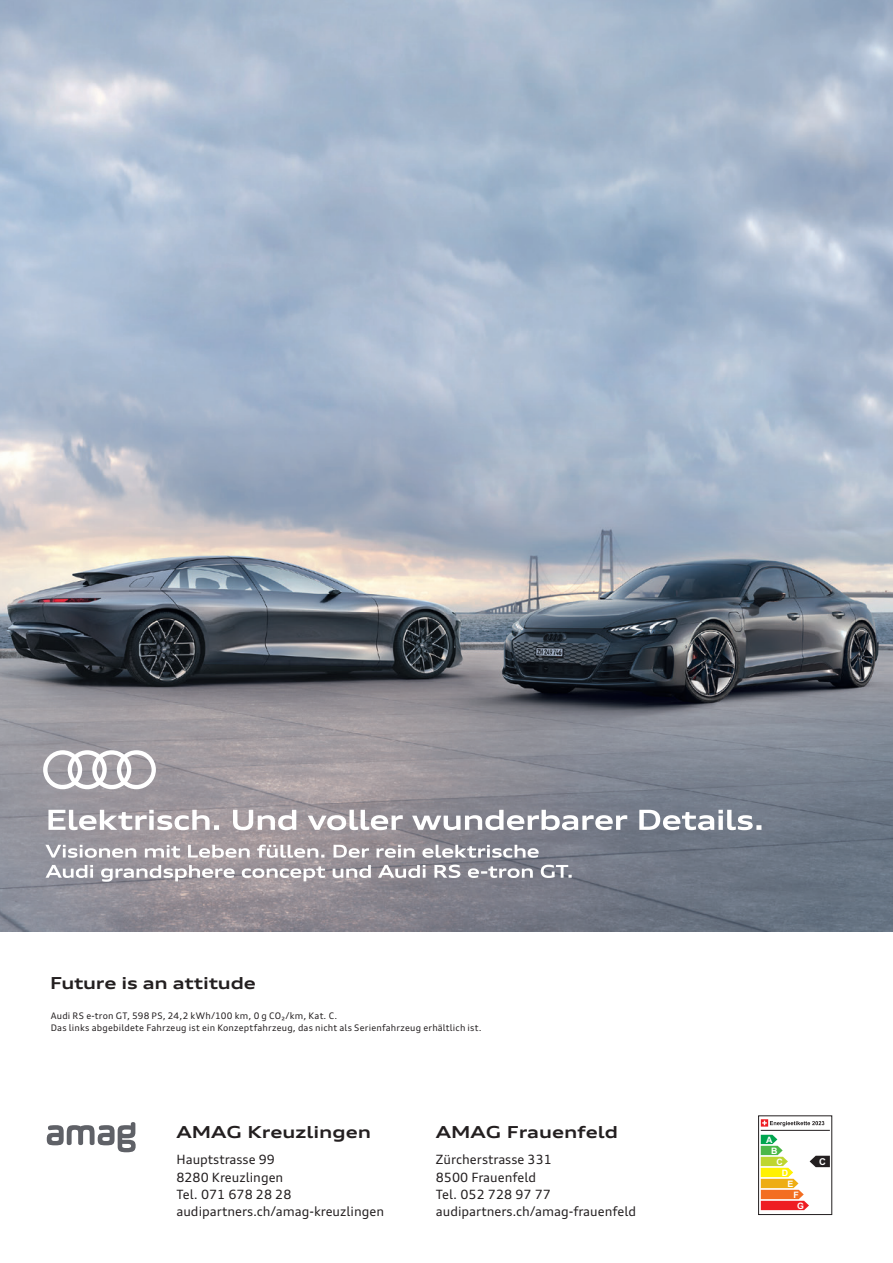
<style>
.page{position:relative;width:893px;height:1263px;background:#fff}
.page>*{position:absolute;margin:0;border:0;box-sizing:border-box;transform-origin:0 0}
.t1{font:700 expanded 16.5px "Audi Type";color:#231f20}
.t2{font:12.75px/17.4px "Audi Type";color:#231f20}
.t3{font:700 9.45px "Arial";color:#fff}
.t4{font:9px/12px "Audi Type";letter-spacing:.02em;color:#231f20}
.t5{font:700 8.85px "Arial";color:#fff}
</style>
<div class="page">
<img style="left:0;top:0;width:893px;height:931px">
<svg style="left:43px;top:750px;width:113px;height:39px"></svg>
<svg style="left:46px;top:865px;width:526px;height:17px"></svg>
<svg style="left:45px;top:844px;width:494px;height:14px"></svg>
<svg style="left:48px;top:810px;width:713px;height:20px"></svg>
<svg style="left:47px;top:1122px;width:89px;height:30px"></svg>
<div style="left:757px;top:1114px;width:76px;height:102px;background:#6b6869"></div>
<svg style="left:760px;top:1118px;width:70px;height:95px"></svg>
<div style="left:758px;top:1116px;width:74px;height:99px;border:1px solid #231f20"></div>
<hr style="left:761px;top:1130px;width:69px;height:1px;background:#231f20">
<svg style="left:761px;top:1119px;width:63px;height:7px"></svg>
<svg style="left:761px;top:1135px;width:69px;height:75px;background:#e3cda4"></svg>
<p class="t1" style="left:50px;top:972px;width:207px">Future is an attitude</p>
<p class="t4" style="left:51px;top:1010px;width:432px">Audi RS e-tron GT, 598 PS, 24,2 kWh/100 km, 0 g CO₂/km, Kat. C.<br>Das links abgebildete Fahrzeug ist ein Konzeptfahrzeug, das nicht als Serienfahrzeug erhältlich ist.</p>
<p class="t1" style="left:176px;top:1122px;width:196px">AMAG Kreuzlingen</p>
<p class="t2" style="left:176px;top:1151px;width:209px">Hauptstrasse 99<br>8280 Kreuzlingen<br>Tel. 071 678 28 28 audipartners.ch/amag-kreuzlingen</p>
<p class="t1" style="left:436px;top:1122px;width:184px">AMAG Frauenfeld</p>
<p class="t2" style="left:436px;top:1151px;width:202px">Zürcherstrasse 331<br>8500 Frauenfeld<br>Tel. 052 728 97 77 audipartners.ch/amag-frauenfeld</p>
<p class="t5" style="left:766px;top:1133px;width:8px">A</p>
<p class="t5" style="left:771px;top:1144px;width:8px">B</p>
<p class="t5" style="left:776px;top:1155px;width:8px">C</p>
<p class="t5" style="left:782px;top:1166px;width:8px">D</p>
<p class="t5" style="left:788px;top:1177px;width:7px">E</p>
<p class="t5" style="left:793px;top:1188px;width:7px">F</p>
<p class="t5" style="left:797px;top:1199px;width:8px">G</p>
<p class="t3" style="left:819px;top:1155px;width:8px">C</p>
</div>
